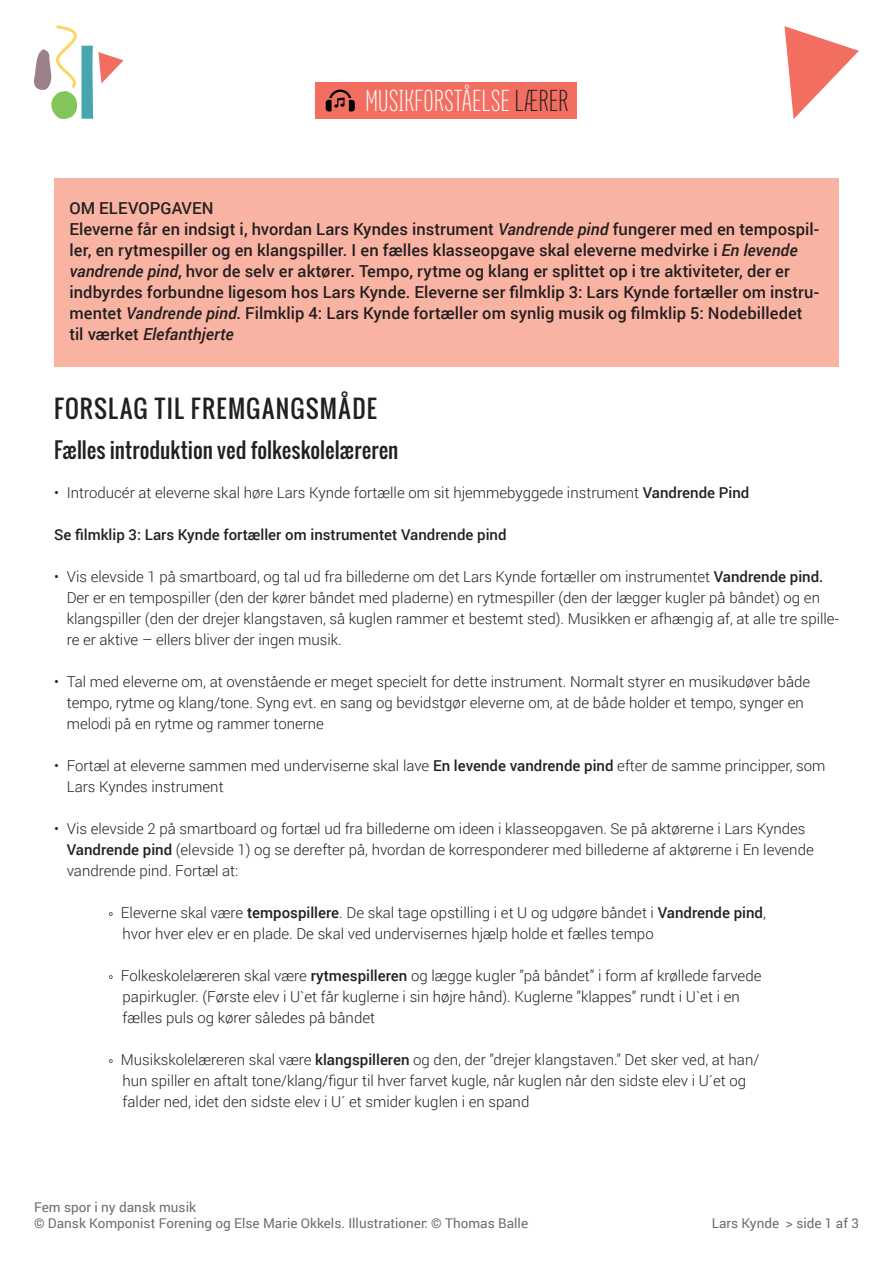
<style>
.page{position:relative;width:893px;height:1263px;background:#fff}
.page>*{position:absolute;margin:0;border:0;box-sizing:border-box;transform-origin:0 0}
.t1{font:33.15px "Titular";letter-spacing:.015em;color:#fff}
.t2{font:24px "Oswald";letter-spacing:.055em;color:#231f20}
.t3{font:21px "Oswald";letter-spacing:-.005em;color:#231f20}
.t4{font:500 16.5px/21px "Roboto";letter-spacing:.005em;color:#231f20}
.t5{font:300 15px/21px "Roboto";color:#231f20}
.t6{font:500 15px "Roboto";color:#231f20}
.t7{font:13.5px "Roboto";color:#6c6d70}
.s1{color:#231f20}
.s2{font-style:italic}
.s3{font-weight:500}
</style>
<div class="page">
<div style="left:54px;top:179px;width:785px;height:188px;background:#f9b3a3"></div>
<svg style="left:34px;top:25px;width:90px;height:94px"></svg>
<div style="left:316px;top:82px;width:261px;height:37px;background:#f26e61"></div>
<svg style="left:326px;top:90px;width:29px;height:21px"></svg>
<svg style="left:784px;top:26px;width:75px;height:93px"></svg>
<p class="t1" style="left:365px;top:85px;width:204px">MUSIKFORSTÅELSE <span class="s1">LÆRER</span></p>
<p class="t4" style="left:69px;top:197px;width:146px">OM ELEVOPGAVEN</p>
<p class="t4" style="left:69px;top:218px;width:751px">Eleverne får en indsigt i, hvordan Lars Kyndes instrument <span class="s2">Vandrende pind</span> fungerer med en tempospil&shy;ler, en rytmespiller og en klangspiller. I en fælles klasseopgave skal eleverne medvirke i <span class="s2">En levende vandrende pind</span>, hvor de selv er aktører. Tempo, rytme og klang er splittet op i tre aktiviteter, der er indbyrdes forbundne ligesom hos Lars Kynde. Eleverne ser filmklip 3: Lars Kynde fortæller om instru&shy;mentet <span class="s2">Vandrende pind</span>. Filmklip 4: Lars Kynde fortæller om synlig musik og filmklip 5: Nodebilledet til værket <span class="s2">Elefanthjerte</span></p>
<p class="t2" style="left:54px;top:391px;width:324px">FORSLAG TIL FREMGANGSMÅDE</p>
<p class="t3" style="left:54px;top:434px;width:346px">Fælles introduktion ved folkeskolelæreren</p>
<p class="t5" style="left:54px;top:482px;width:697px">• Introducér at eleverne skal høre Lars Kynde fortælle om sit hjemmebyggede instrument <span class="s3">Vandrende Pind</span></p>
<p class="t6" style="left:54px;top:524px;width:454px">Se filmklip 3: Lars Kynde fortæller om instrumentet Vandrende pind</p>
<p class="t5" style="left:67px;top:566px;width:774px;text-indent:-13px">• Vis elevside 1 på smartboard, og tal ud fra billederne om det Lars Kynde fortæller om instrumentet <span class="s3">Vandrende pind.<br></span>Der er en tempospiller (den der kører båndet med pladerne) en rytmespiller (den der lægger kugler på båndet) og en klangspiller (den der drejer klangstaven, så kuglen rammer et bestemt sted). Musikken er afhængig af, at alle tre spille&shy;re er aktive – ellers bliver der ingen musik.</p>
<p class="t5" style="left:67px;top:671px;width:745px;text-indent:-13px">• Tal med eleverne om, at ovenstående er meget specielt for dette instrument. Normalt styrer en musikudøver både tempo, rytme og klang/tone. Syng evt. en sang og bevidstgør eleverne om, at de både holder et tempo, synger en melodi på en rytme og rammer tonerne</p>
<p class="t5" style="left:67px;top:755px;width:760px;text-indent:-13px">• Fortæl at eleverne sammen med underviserne skal lave <span class="s3">En levende vandrende pind</span> efter de samme principper, som<br>Lars Kyndes instrument</p>
<p class="t5" style="left:67px;top:818px;width:748px;text-indent:-13px">• Vis elevside 2 på smartboard og fortæl ud fra billederne om ideen i klasseopgaven. Se på aktørerne i Lars Kyndes<br><span class="s3">Vandrende pind</span> (elevside 1) og se derefter på, hvordan de korresponderer med billederne af aktørerne i En levende vandrende pind. Fortæl at:</p>
<p class="t5" style="left:123px;top:902px;width:645px;text-indent:-15px">° Eleverne skal være <span class="s3">tempospillere</span>. De skal tage opstilling i et U og udgøre båndet i <span class="s3">Vandrende pind</span>, hvor hver elev er en plade. De skal ved undervisernes hjælp holde et fælles tempo</p>
<p class="t5" style="left:123px;top:965px;width:640px;text-indent:-15px">° Folkeskolelæreren skal være <span class="s3">rytmespilleren</span> og lægge kugler ”på båndet” i form af krøllede farvede papirkugler. (Første elev i U`et får kuglerne i sin højre hånd). Kuglerne ”klappes” rundt i U`et i en fælles puls og kører således på båndet</p>
<p class="t5" style="left:108px;top:1049px;width:653px">° Musikskolelæreren skal være <span class="s3">klangspilleren</span> og den, der ”drejer klangstaven.” Det sker ved, at han/</p>
<p class="t5" style="left:123px;top:1070px;width:625px">hun spiller en aftalt tone/klang/figur til hver farvet kugle, når kuglen når den sidste elev i U´et og falder ned, idet den sidste elev i U´ et smider kuglen i en spand</p>
<p class="t7" style="left:34px;top:1197px;width:163px">Fem spor i ny dansk musik</p>
<p class="t7" style="left:34px;top:1213px;width:496px">© Dansk Komponist Forening og Else Marie Okkels. Illustrationer: © Thomas Balle</p>
<p class="t7" style="left:712px;top:1213px;width:149px">Lars Kynde &gt; side 1 af 3</p>
</div>
